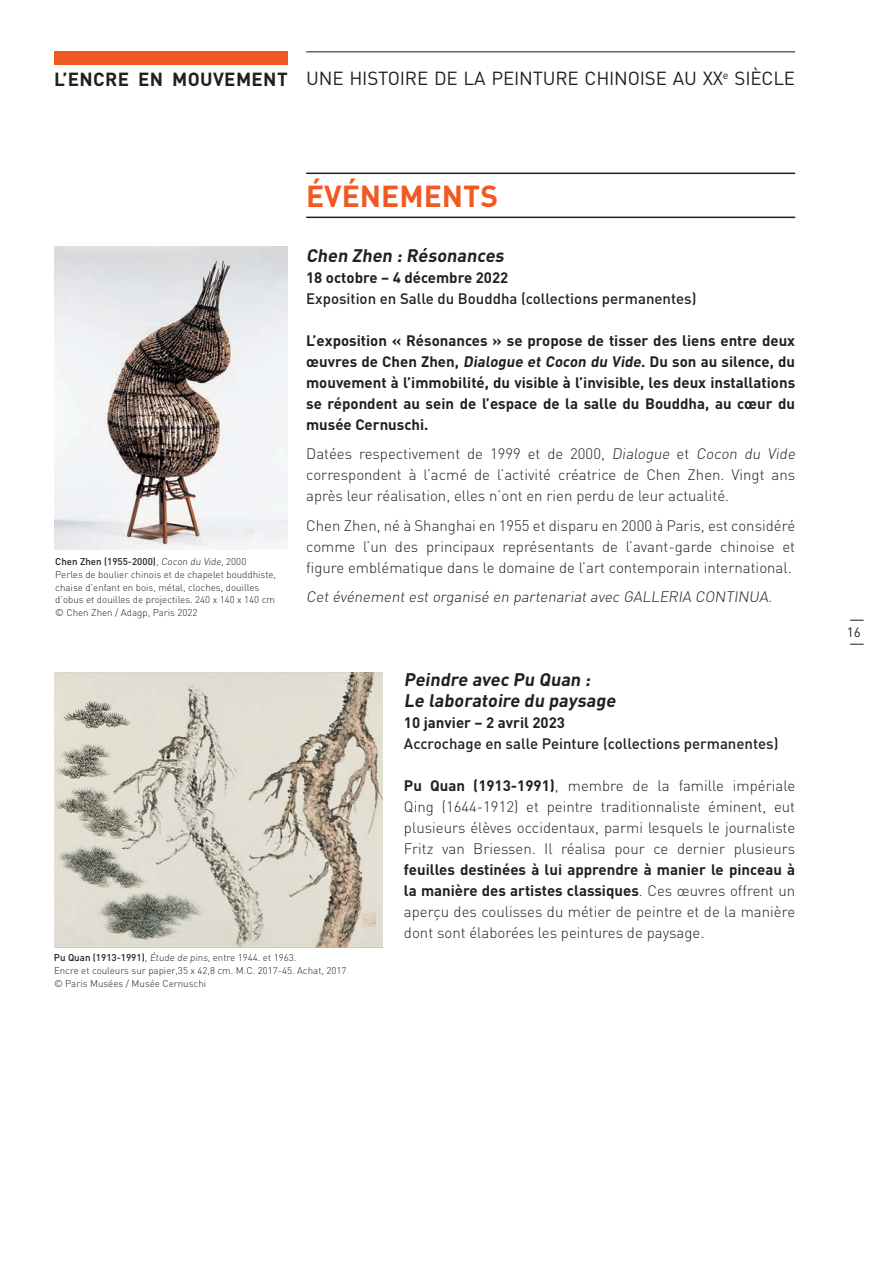
<style>
.page{position:relative;width:893px;height:1263px;background:#fff}
.page>*{position:absolute;margin:0;border:0;box-sizing:border-box;transform-origin:0 0}
.t1{font:700 30px "DIN";color:#f15921}
.t2{font:18.75px "DIN";letter-spacing:-.01em;color:#231f20}
.t3{font:700 18px/21px "DIN";color:#231f20}
.t4{font:300 15px/21px "DIN";color:#231f20;text-align:justify}
.t5{font:700 15px/21px "DIN";color:#231f20;text-align:justify}
.t6{font:500 15px "DIN";color:#231f20}
.t7{font:13.5px "DIN";color:#231f20}
.t8{font:300 9.75px/12.8px "DIN";color:#231f20}
.s1{font-weight:700}
.s2{font-weight:500}
</style>
<div class="page">
<hr style="left:306px;top:51px;width:489px;height:2px;background:#5f696f">
<div style="left:54px;top:51px;width:234px;height:14px;background:#f15921"></div>
<svg style="left:850px;top:620px;width:14px;height:1px"></svg>
<svg style="left:850px;top:644px;width:14px;height:1px"></svg>
<img style="left:54px;top:247px;width:234px;height:302px">
<img style="left:54px;top:673px;width:329px;height:274px">
<hr style="left:306px;top:173px;width:489px;height:1px;background:#231f20">
<hr style="left:306px;top:217px;width:489px;height:1px;background:#231f20">
<p class="t2" style="left:54px;top:67px;width:743px"><span class="s1">L’ENCRE EN MOUVEMENT</span> UNE HISTOIRE DE LA PEINTURE CHINOISE AU XX<sup>e</sup> SIÈCLE</p>
<p class="t8" style="left:55px;top:555px;width:222px"><span class="s2">Chen Zhen (1955-2000)</span>, Cocon du Vide, 2000<br>Perles de boulier chinois et de chapelet bouddhiste, chaise d’enfant en bois, métal, cloches, douilles d’obus et douilles de projectiles. 240 x 140 x 140 cm © Chen Zhen / Adagp, Paris 2022</p>
<h1 class="t1" style="left:306px;top:176px;width:193px">ÉVÉNEMENTS</h1>
<p class="t3" style="left:306px;top:244px;width:202px">Chen Zhen : Résonances</p>
<p class="t5" style="left:306px;top:266px;width:204px">18 octobre – 4 décembre 2022</p>
<p class="t6" style="left:306px;top:289px;width:392px">Exposition en Salle du Bouddha (collections permanentes)</p>
<p class="t5" style="left:306px;top:329px;width:490px">L’exposition « Résonances » se propose de tisser des liens entre deux œuvres de Chen Zhen, Dialogue et Cocon du Vide. Du son au silence, du mouvement à l’immobilité, du visible à l’invisible, les deux installations se répondent au sein de l’espace de la salle du Bouddha, au cœur du musée Cernuschi.</p>
<p class="t4" style="left:306px;top:443px;width:493px;text-align:left">Datées respectivement de 1999 et de 2000, Dialogue et Cocon du Vide correspondent à l’acmé de l’activité créatrice de Chen Zhen. Vingt ans après leur réalisation, elles n’ont en rien perdu de leur actualité.</p>
<p class="t4" style="left:306px;top:515px;width:490px">Chen Zhen, né à Shanghai en 1955 et disparu en 2000 à Paris, est considéré comme l’un des principaux représentants de l’avant-garde chinoise et figure emblématique dans le domaine de l’art contemporain international.</p>
<p class="t4" style="left:306px;top:586px;width:470px">Cet événement est organisé en partenariat avec GALLERIA CONTINUA.</p>
<p class="t3" style="left:404px;top:668px;width:216px">Peindre avec Pu Quan :<br>Le laboratoire du paysage</p>
<p class="t5" style="left:404px;top:712px;width:163px">10 janvier – 2 avril 2023</p>
<p class="t6" style="left:404px;top:734px;width:376px">Accrochage en salle Peinture (collections permanentes)</p>
<p class="t4" style="left:404px;top:775px;width:393px"><span class="s1">Pu Quan (1913-1991)</span>, membre de la famille impériale Qing (1644-1912) et peintre traditionnaliste éminent, eut plusieurs élèves occidentaux, parmi lesquels le journaliste Fritz van Briessen. Il réalisa pour ce dernier plusieurs</p>
<p class="t4" style="left:404px;top:859px;width:393px"><span class="s1">feuilles destinées à lui apprendre à manier le pinceau à la manière des artistes classiques</span>. Ces œuvres offrent un aperçu des coulisses du métier de peintre et de la manière dont sont élaborées les peintures de paysage.</p>
<p class="t8" style="left:54px;top:951px;width:294px"><span class="s2">Pu Quan (1913-1991)</span>, Étude de pins, entre 1944. et 1963.<br>Encre et couleurs sur papier,35 x 42,8 cm. M.C. 2017-45. Achat, 2017 © Paris Musées / Musée Cernuschi</p>
<p class="t7" style="left:847px;top:624px;width:16px">16</p>
</div>
